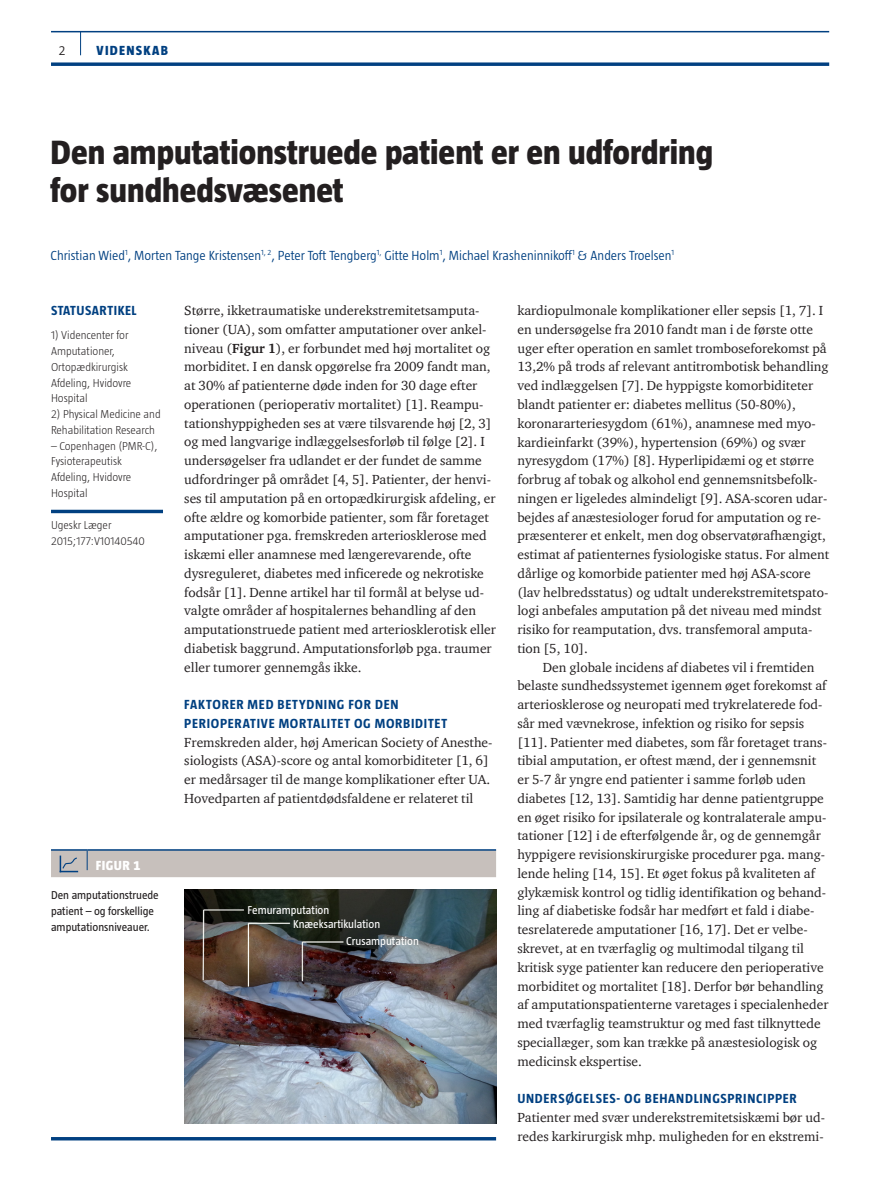
<style>
.page{position:relative;width:893px;height:1191px;background:#fff}
.page>*{position:absolute;margin:0;border:0;box-sizing:border-box;transform-origin:0 0}
.t1{font:800 34.5px/38.2px "Taz";color:#231f20}
.t2{font:13.5px/18.8px "ITC Charter Com";color:#231f20}
.t3{font:700 13.5px/18.8px "Taz";letter-spacing:.055em;color:#014081}
.t4{font:300 13.5px "Taz";color:#014081}
.t5{font:800 13.5px "Taz";letter-spacing:.095em;color:#014081}
.t6{font:800 13.5px "Taz";color:#fff}
.t7{font:300 13.5px "Taz";color:#231f20}
.t8{font:300 11.7px/15.8px "Taz";color:#231f20}
.t9{font:11.7px/15.8px "Taz";color:#231f20}
.t10{font:11.7px/13.6px "Taz";color:#fff}
.s1{font-weight:700}
</style>
<div class="page">
<hr style="left:51px;top:31px;width:778px;height:1px;background:#014081">
<svg style="left:51px;top:62px;width:778px;height:4px;background:#235991"></svg>
<svg style="left:80px;top:32px;width:1px;height:23px"></svg>
<hr style="left:51px;top:510px;width:112px;height:3px;background:#014081">
<hr style="left:51px;top:849px;width:36px;height:1px;background:#014081">
<hr style="left:87px;top:849px;width:409px;height:1px;background:#014081">
<div style="left:51px;top:850px;width:445px;height:27px;background:#c7c0bc"></div>
<img style="left:184px;top:890px;width:312px;height:233px">
<hr style="left:51px;top:1137px;width:445px;height:3px;background:#014081">
<p class="t7" style="left:59px;top:43px;width:8px">2</p>
<p class="t5" style="left:97px;top:43px;width:73px">VIDENSKAB</p>
<h1 class="t1" style="left:51px;top:133px;width:664px">Den amputationstruede patient er en udfordring for sundhedsvæsenet</h1>
<p class="t4" style="left:51px;top:248px;width:625px">Christian Wied<sup>1</sup>, Morten Tange Kristensen<sup>1,</sup> <sup>2</sup>, Peter Toft Tengberg<sup>1,</sup> Gitte Holm<sup>1</sup>, Michael Krasheninnikoff<sup>1</sup> &amp; Anders Troelsen<sup>1</sup></p>
<p class="t3" style="left:51px;top:301px;width:87px">STATUSARTIKEL</p>
<p class="t8" style="left:51px;top:327px;width:82px">1) Videncenter for<br>Amputationer,<br>Ortopædkirurgisk<br>Afdeling, Hvidovre<br>Hospital</p>
<p class="t8" style="left:51px;top:406px;width:111px">2) Physical Medicine and<br>Rehabilitation Research</p>
<p class="t8" style="left:51px;top:438px;width:108px">– Copenhagen (PMR-C),<br>Fysioterapeutisk<br>Afdeling, Hvidovre<br>Hospital</p>
<p class="t8" style="left:51px;top:517px;width:95px">Ugeskr Læger<br>2015;177:V10140540</p>
<p class="t6" style="left:96px;top:858px;width:46px">Figur 1</p>
<p class="t9" style="left:51px;top:887px;width:109px">Den amputationstruede patient – og forskellige amputationsniveauer.</p>
<p class="t2" style="left:184px;top:301px;width:313px">Større, ikketraumatiske underekstremitetsamputa&shy;tioner (UA), som omfatter amputationer over ankel&shy;niveau (<span class="s1">Figur 1</span>), er forbundet med høj mortalitet og morbiditet. I en dansk opgørelse fra 2009 fandt man, at 30% af patienterne døde inden for 30 dage efter operationen (perioperativ mortalitet) [1]. Reampu&shy;tationshyppigheden ses at være tilsvarende høj [2, 3] og med langvarige indlæggelsesforløb til følge [2]. I undersøgelser fra udlandet er der fundet de samme udfordringer på området [4, 5]. Patienter, der henvi&shy;ses til amputation på en ortopædkirurgisk afdeling, er ofte ældre og komorbide patienter, som får foretaget amputationer pga. fremskreden arteriosklerose med iskæmi eller anamnese med længerevarende, ofte dysreguleret, diabetes med inficerede og nekrotiske fodsår [1]. Denne artikel har til formål at belyse ud&shy;valgte områder af hospitalernes behandling af den amputationstruede patient med arteriosklerotisk eller diabetisk baggrund. Amputationsforløb pga. traumer eller tumorer gennemgås ikke.</p>
<p class="t3" style="left:184px;top:695px;width:264px">FAKTORER MED BETYDNING FOR DEN<br>PERIOPERATIVE MORTALITET OG MORBIDITET</p>
<p class="t2" style="left:184px;top:732px;width:310px">Fremskreden alder, høj American Society of Anesthe&shy;siologists (ASA)-score og antal komorbiditeter [1, 6] er medårsager til de mange komplikationer efter UA.<br>Hovedparten af patientdødsfaldene er relateret til</p>
<p class="t10" style="left:293px;top:903px;width:89px;text-indent:-46px">Femuramputation<br>Knæeksartikulation</p>
<p class="t10" style="left:346px;top:934px;width:74px">Crusamputation</p>
<p class="t2" style="left:517px;top:301px;width:313px">kardiopulmonale komplikationer eller sepsis [1, 7]. I en undersøgelse fra 2010 fandt man i de første otte uger efter operation en samlet tromboseforekomst på 13,2% på trods af relevant antitrombotisk behandling ved indlæggelsen [7]. De hyppigste komorbiditeter blandt patienter er: diabetes mellitus (50-80%), koronararteriesygdom (61%), anamnese med myo&shy;kardieinfarkt (39%), hypertension (69%) og svær nyresygdom (17%) [8]. Hyperlipidæmi og et større forbrug af tobak og alkohol end gennemsnitsbefolk&shy;ningen er ligeledes almindeligt [9]. ASA-scoren udar&shy;bejdes af anæstesiologer forud for amputation og re&shy;præsenterer et enkelt, men dog observatørafhængigt, estimat af patienternes fysiologiske status. For alment dårlige og komorbide patienter med høj ASA-score (lav helbredsstatus) og udtalt underekstremitetspato&shy;logi anbefales amputation på det niveau med mindst risiko for reamputation, dvs. transfemoral amputa&shy;tion [5, 10].</p>
<p class="t2" style="left:517px;top:657px;width:313px;text-indent:26px">Den globale incidens af diabetes vil i fremtiden belaste sundhedssystemet igennem øget forekomst af arteriosklerose og neuropati med trykrelaterede fod&shy;sår med vævnekrose, infektion og risiko for sepsis [11]. Patienter med diabetes, som får foretaget trans&shy;tibial amputation, er oftest mænd, der i gennemsnit er 5-7 år yngre end patienter i samme forløb uden diabetes [12, 13]. Samtidig har denne patientgruppe en øget risiko for ipsilaterale og kontralaterale ampu&shy;tationer [12] i de efterfølgende år, og de gennemgår hyppigere revisionskirurgiske procedurer pga. mang&shy;lende heling [14, 15]. Et øget fokus på kvaliteten af glykæmisk kontrol og tidlig identifikation og behand&shy;ling af diabetiske fodsår har medført et fald i diabe&shy;tesrelaterede amputationer [16, 17]. Det er velbe&shy;skrevet, at en tværfaglig og multimodal tilgang til kritisk syge patienter kan reducere den perioperative morbiditet og mortalitet [18]. Derfor bør behandling af amputationspatienterne varetages i specialenheder med tværfaglig teamstruktur og med fast tilknyttede speciallæger, som kan trække på anæstesiologisk og medicinsk ekspertise.</p>
<p class="t3" style="left:517px;top:1089px;width:281px">UNDERSØGELSES- OG BEHANDLINGSPRINCIPPER</p>
<p class="t2" style="left:517px;top:1107px;width:309px">Patienter med svær underekstremitetsiskæmi bør ud&shy;redes karkirurgisk mhp. muligheden for en ekstremi-</p>
</div>
